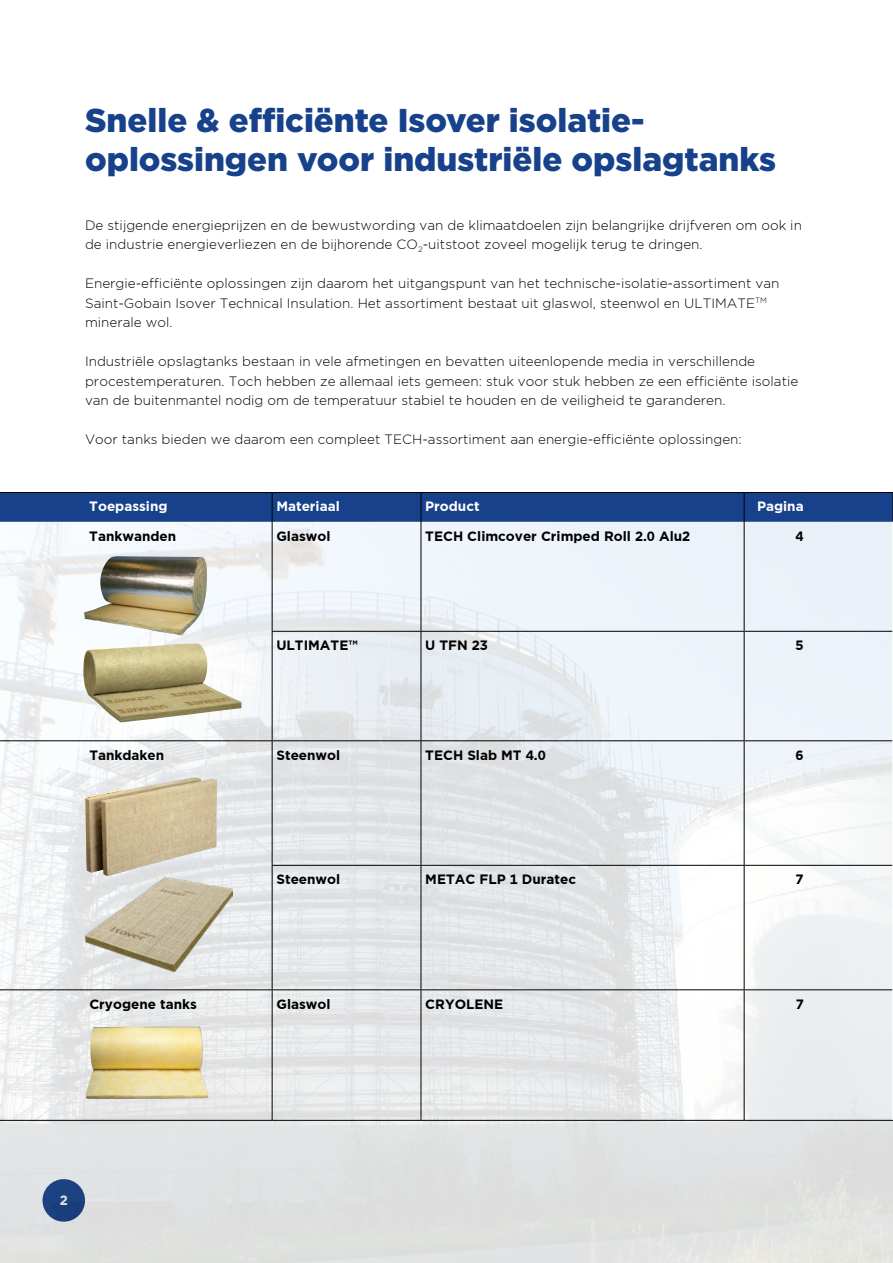
<style>
.page{position:relative;width:893px;height:1263px;background:#fff}
.page>*{position:absolute;margin:0;border:0;box-sizing:border-box;transform-origin:0 0}
.t1{font:900 33px/39px "Gotham";color:#17428b}
.t2{font:13.5px/19.5px "Gotham Light Eigen";color:#000}
.t3{font:700 13.5px "Gotham Bold Eigen";color:#000}
.t4{font:700 13.5px "Gotham Bold Eigen";color:#fff}
</style>
<div class="page">
<img style="left:0;top:522px;width:893px;height:741px">
<hr style="left:272px;top:522px;width:1px;height:109px;background:#000">
<hr style="left:421px;top:522px;width:1px;height:109px;background:#000">
<hr style="left:272px;top:632px;width:1px;height:108px;background:#000">
<hr style="left:421px;top:632px;width:1px;height:108px;background:#000">
<hr style="left:272px;top:741px;width:1px;height:124px;background:#000">
<hr style="left:421px;top:741px;width:1px;height:124px;background:#000">
<hr style="left:272px;top:866px;width:1px;height:123px;background:#000">
<hr style="left:421px;top:866px;width:1px;height:123px;background:#000">
<hr style="left:272px;top:990px;width:1px;height:130px;background:#000">
<hr style="left:421px;top:990px;width:1px;height:130px;background:#000">
<hr style="left:0;top:740px;width:85px;height:1px;background:#000">
<hr style="left:0;top:989px;width:85px;height:1px;background:#000">
<hr style="left:0;top:1120px;width:85px;height:1px;background:#000">
<hr style="left:85px;top:1120px;width:187px;height:1px;background:#000">
<hr style="left:272px;top:1120px;width:149px;height:1px;background:#000">
<hr style="left:421px;top:1120px;width:323px;height:1px;background:#000">
<hr style="left:744px;top:1120px;width:64px;height:1px;background:#000">
<hr style="left:808px;top:1120px;width:85px;height:1px;background:#000">
<hr style="left:892px;top:522px;width:1px;height:109px;background:#fff">
<hr style="left:892px;top:631px;width:1px;height:110px;background:#fff">
<hr style="left:892px;top:741px;width:1px;height:124px;background:#fff">
<hr style="left:892px;top:865px;width:1px;height:125px;background:#fff">
<hr style="left:892px;top:990px;width:1px;height:130px;background:#fff">
<hr style="left:272px;top:631px;width:149px;height:1px;background:#000">
<hr style="left:421px;top:631px;width:323px;height:1px;background:#000">
<hr style="left:744px;top:631px;width:64px;height:1px;background:#000">
<hr style="left:808px;top:631px;width:84px;height:1px;background:#000">
<hr style="left:85px;top:740px;width:187px;height:1px;background:#000">
<hr style="left:272px;top:740px;width:149px;height:1px;background:#000">
<hr style="left:421px;top:740px;width:323px;height:1px;background:#000">
<hr style="left:744px;top:740px;width:64px;height:1px;background:#000">
<hr style="left:808px;top:740px;width:84px;height:1px;background:#000">
<hr style="left:272px;top:865px;width:149px;height:1px;background:#000">
<hr style="left:421px;top:865px;width:323px;height:1px;background:#000">
<hr style="left:744px;top:865px;width:64px;height:1px;background:#000">
<hr style="left:808px;top:865px;width:84px;height:1px;background:#000">
<hr style="left:85px;top:989px;width:187px;height:1px;background:#000">
<hr style="left:272px;top:989px;width:149px;height:1px;background:#000">
<hr style="left:421px;top:989px;width:323px;height:1px;background:#000">
<hr style="left:744px;top:989px;width:64px;height:1px;background:#000">
<hr style="left:808px;top:989px;width:84px;height:1px;background:#000">
<div style="left:0;top:493px;width:893px;height:29px;background:#17428b"></div>
<hr style="left:744px;top:522px;width:1px;height:109px;background:#000">
<hr style="left:744px;top:632px;width:1px;height:108px;background:#000">
<hr style="left:744px;top:741px;width:1px;height:124px;background:#000">
<hr style="left:744px;top:866px;width:1px;height:123px;background:#000">
<hr style="left:744px;top:990px;width:1px;height:130px;background:#000">
<hr style="left:0;top:492px;width:85px;height:1px;background:#000">
<hr style="left:85px;top:492px;width:187px;height:1px;background:#000">
<hr style="left:272px;top:492px;width:149px;height:1px;background:#000">
<hr style="left:421px;top:492px;width:323px;height:1px;background:#000">
<hr style="left:744px;top:492px;width:64px;height:1px;background:#000">
<hr style="left:808px;top:492px;width:85px;height:1px;background:#000">
<img style="left:83px;top:643px;width:159px;height:79px">
<img style="left:84px;top:556px;width:123px;height:79px">
<img style="left:85px;top:777px;width:132px;height:99px">
<img style="left:86px;top:1026px;width:123px;height:73px">
<img style="left:85px;top:878px;width:147px;height:93px">
<h1 class="t1" style="left:85px;top:100px;width:692px">Snelle &amp; efficiënte Isover isolatie&shy;oplossingen voor industriële opslagtanks</h1>
<p class="t2" style="left:85px;top:215px;width:718px">De stijgende energieprijzen en de bewustwording van de klimaatdoelen zijn belangrijke drijfveren om ook in de industrie energieverliezen en de bijhorende CO<sub>2</sub>-uitstoot zoveel mogelijk terug te dringen.</p>
<p class="t2" style="left:85px;top:273px;width:696px">Energie-efficiënte oplossingen zijn daarom het uitgangspunt van het technische-isolatie-assortiment van<br>Saint-Gobain Isover Technical Insulation. Het assortiment bestaat uit glaswol, steenwol en ULTIMATE<sup>TM </sup>minerale wol.</p>
<p class="t2" style="left:85px;top:351px;width:715px">Industriële opslagtanks bestaan in vele afmetingen en bevatten uiteenlopende media in verschillende procestemperaturen. Toch hebben ze allemaal iets gemeen: stuk voor stuk hebben ze een efficiënte isolatie van de buitenmantel nodig om de temperatuur stabiel te houden en de veiligheid te garanderen.</p>
<p class="t2" style="left:85px;top:429px;width:658px">Voor tanks bieden we daarom een compleet TECH-assortiment aan energie-efficiënte oplossingen:</p>
<p class="t4" style="left:89px;top:498px;width:80px">Toepassing</p>
<p class="t4" style="left:276px;top:498px;width:65px">Materiaal</p>
<p class="t4" style="left:425px;top:498px;width:56px">Product</p>
<p class="t4" style="left:757px;top:498px;width:48px">Pagina</p>
<p class="t3" style="left:89px;top:527px;width:88px">Tankwanden</p>
<p class="t3" style="left:276px;top:527px;width:56px">Glaswol</p>
<p class="t3" style="left:425px;top:527px;width:267px">TECH Climcover Crimped Roll 2.0 Alu2</p>
<p class="t3" style="left:796px;top:527px;width:10px">4</p>
<p class="t3" style="left:276px;top:636px;width:83px">ULTIMATE™</p>
<p class="t3" style="left:425px;top:636px;width:64px">U TFN 23</p>
<p class="t3" style="left:796px;top:636px;width:10px">5</p>
<p class="t3" style="left:89px;top:746px;width:76px">Tankdaken</p>
<p class="t3" style="left:276px;top:746px;width:65px">Steenwol</p>
<p class="t3" style="left:425px;top:746px;width:122px">TECH Slab MT 4.0</p>
<p class="t3" style="left:796px;top:746px;width:10px">6</p>
<p class="t3" style="left:276px;top:870px;width:65px">Steenwol</p>
<p class="t3" style="left:425px;top:870px;width:152px">METAC FLP 1 Duratec</p>
<p class="t3" style="left:796px;top:870px;width:10px">7</p>
<p class="t3" style="left:89px;top:995px;width:109px">Cryogene tanks</p>
<p class="t3" style="left:276px;top:995px;width:56px">Glaswol</p>
<p class="t3" style="left:425px;top:995px;width:79px">CRYOLENE</p>
<p class="t3" style="left:796px;top:995px;width:10px">7</p>
<p class="t4" style="left:60px;top:1191px;width:10px">2</p>
</div>
